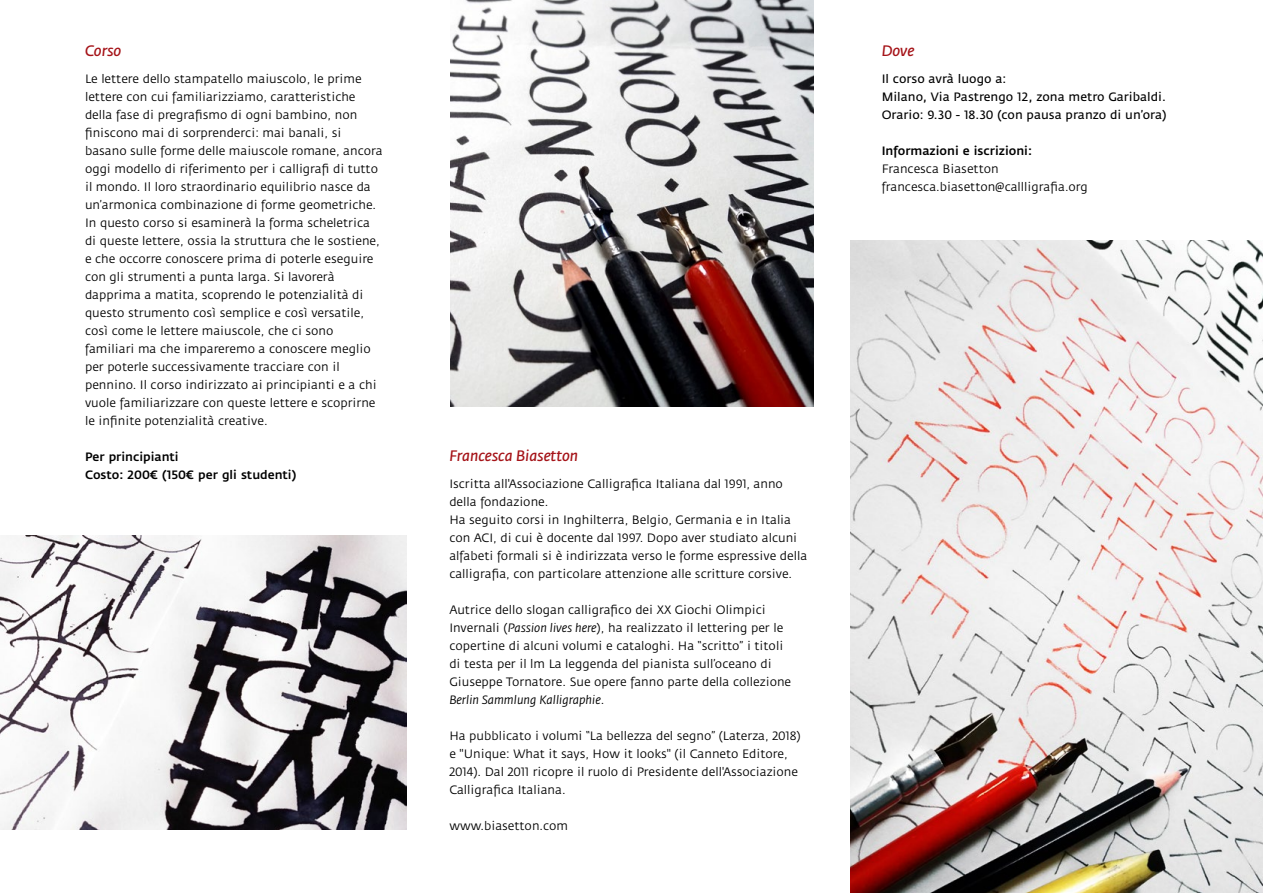
<style>
.page{position:relative;width:1263px;height:893px;background:#fff}
.page>*{position:absolute;margin:0;border:0;box-sizing:border-box;transform-origin:0 0}
.t1{font:italic 15px "Fedra Sans";color:#a51318}
.t2{font:12px/18px "Fedra Sans";color:#000}
.t3{font:12px/18px "Fedra Sans";color:#000}
.t4{font:500 12px/18px "Fedra Sans";color:#000}
.s1{font-style:italic}
</style>
<div class="page">
<img style="left:0;top:536px;width:407px;height:293px">
<img style="left:850px;top:240px;width:413px;height:653px">
<img style="left:450px;top:0;width:364px;height:406px">
<p class="t1" style="left:85px;top:43px;width:38px">Corso</p>
<p class="t2" style="left:85px;top:70px;width:299px">Le lettere dello stampatello maiuscolo, le prime lettere con cui familiarizziamo, caratteristiche della fase di pregrafismo di ogni bambino, non finiscono mai di sorprenderci: mai banali, si basano sulle forme delle maiuscole romane, ancora oggi modello di riferimento per i calligrafi di tutto il mondo. Il loro straordinario equilibrio nasce da un’armonica combinazione di forme geometriche.<br>In questo corso si esaminerà la forma scheletrica di queste lettere, ossia la struttura che le sostiene, e che occorre conoscere prima di poterle eseguire con gli strumenti a punta larga. Si lavorerà dapprima a matita, scoprendo le potenzialità di questo strumento così semplice e così versatile, così come le lettere maiuscole, che ci sono familiari ma che impareremo a conoscere meglio per poterle successivamente tracciare con il pennino. Il corso indirizzato ai principianti e a chi vuole familiarizzare con queste lettere e scoprirne le infinite potenzialità creative.</p>
<p class="t4" style="left:85px;top:448px;width:213px">Per principianti<br>Costo: 200€ (150€ per gli studenti)</p>
<p class="t1" style="left:449px;top:448px;width:130px">Francesca Biasetton</p>
<p class="t2" style="left:449px;top:475px;width:359px">Iscritta all'Associazione Calligrafica Italiana dal 1991, anno della fondazione.<br>Ha seguito corsi in Inghilterra, Belgio, Germania e in Italia con ACI, di cui è docente dal 1997. Dopo aver studiato alcuni alfabeti formali si è indirizzata verso le forme espressive della calligrafia, con particolare attenzione alle scritture corsive.</p>
<p class="t2" style="left:449px;top:601px;width:343px">Autrice dello slogan calligrafico dei XX Giochi Olimpici Invernali (<span class="s1">Passion lives here</span>), ha realizzato il lettering per le copertine di alcuni volumi e cataloghi. Ha “scritto” i titoli di testa per il lm La leggenda del pianista sull’oceano di Giuseppe Tornatore. Sue opere fanno parte della collezione <span class="s1">Berlin Sammlung Kalligraphie</span>.</p>
<p class="t2" style="left:449px;top:727px;width:353px">Ha pubblicato i volumi “La bellezza del segno” (Laterza, 2018) e "Unique: What it says, How it looks" (il Canneto Editore, 2014). Dal 2011 ricopre il ruolo di Presidente dell'Associazione Calligrafica Italiana.</p>
<p class="t2" style="left:449px;top:817px;width:120px">www.biasetton.com</p>
<p class="t1" style="left:882px;top:43px;width:34px">Dove</p>
<p class="t3" style="left:882px;top:70px;width:286px">Il corso avrà luogo a:<br>Milano, Via Pastrengo 12, zona metro Garibaldi.<br>Orario: 9.30 - 18.30 (con pausa pranzo di un’ora)</p>
<p class="t4" style="left:882px;top:142px;width:152px">Informazioni e iscrizioni:</p>
<p class="t2" style="left:882px;top:160px;width:208px">Francesca Biasetton francesca.biasetton@callligrafia.org</p>
</div>
